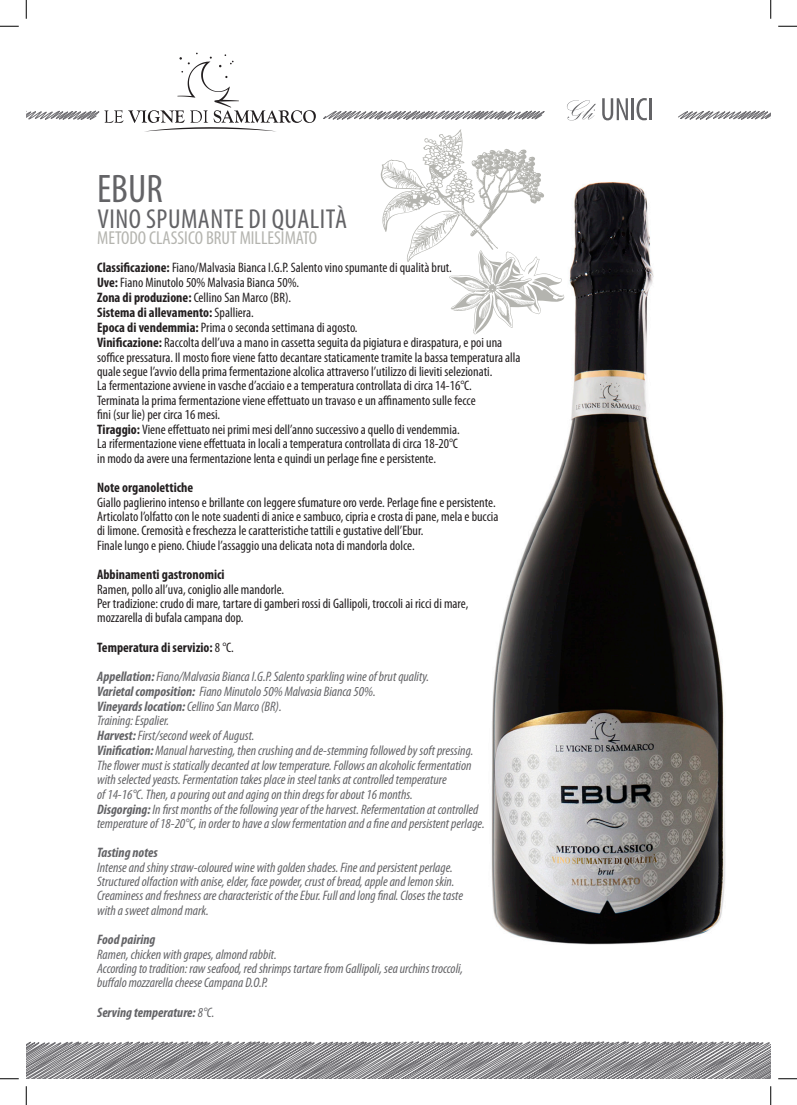
<style>
.page{position:relative;width:797px;height:1105px;background:#fff}
.page>*{position:absolute;margin:0;border:0;box-sizing:border-box;transform-origin:0 0}
.t1{font:condensed 40px "Myriad Pro";color:#636366}
.t2{font:condensed 27.5px "Myriad Pro";letter-spacing:.02em;color:#636366}
.t3{font:condensed 18.75px "Myriad Pro";color:#b4b4af}
.t4{font:condensed 13.75px/14.4px "Myriad Pro";color:#231f20}
.t5{font:italic condensed 13.75px "Myriad Pro";color:#636366}
.t6{font:700 condensed 13.75px "Myriad Pro";color:#231f20}
.t7{font:italic 700 condensed 13.75px "Myriad Pro";color:#636366}
.s1{font-weight:700}
.s2{font-weight:400}
</style>
<div class="page">
<svg style="left:26px;top:1041px;width:744px;height:38px;background:#9c9c9f"></svg>
<img style="left:474px;top:334px;width:252px;height:610px">
<svg style="left:26px;top:53px;width:744px;height:281px"></svg>
<svg style="left:0;top:25px;width:19px;height:2px"></svg>
<svg style="left:778px;top:25px;width:19px;height:2px"></svg>
<svg style="left:0;top:1078px;width:19px;height:1px"></svg>
<svg style="left:778px;top:1078px;width:19px;height:1px"></svg>
<svg style="left:25px;top:0;width:2px;height:19px"></svg>
<svg style="left:25px;top:1086px;width:2px;height:19px"></svg>
<svg style="left:770px;top:0;width:1px;height:19px"></svg>
<svg style="left:770px;top:1086px;width:1px;height:19px"></svg>
<p class="t1" style="left:97px;top:165px;width:67px">EBUR</p>
<p class="t2" style="left:97px;top:202px;width:251px">VINO SPUMANTE DI QUALITÀ</p>
<p class="t3" style="left:97px;top:226px;width:221px">METODO CLASSICO BRUT MILLESIMATO</p>
<p class="t4" style="left:97px;top:260px;width:356px"><span class="s1">Classificazione:</span> Fiano/Malvasia Bianca I.G.P. Salento vino spumante di qualità brut.</p>
<p class="t4" style="left:97px;top:275px;width:203px"><span class="s1">Uve:</span> Fiano Minutolo 50% Malvasia Bianca 50%.</p>
<p class="t4" style="left:97px;top:290px;width:195px"><span class="s1">Zona di produzione:</span> Cellino San Marco (BR).</p>
<p class="t6" style="left:97px;top:304px;width:158px">Sistema di allevamento: <span class="s2">Spalliera.</span></p>
<p class="t4" style="left:97px;top:320px;width:262px"><span class="s1">Epoca di vendemmia:</span> Prima o seconda settimana di agosto.</p>
<p class="t4" style="left:97px;top:335px;width:425px"><span class="s1">Vinificazione:</span> Raccolta dell’uva a mano in cassetta seguita da pigiatura e diraspatura, e poi una soffice pressatura. Il mosto fiore viene fatto decantare staticamente tramite la bassa temperatura alla quale segue l’avvio della prima fermentazione alcolica attraverso l’utilizzo di lieviti selezionati.</p>
<p class="t4" style="left:97px;top:378px;width:376px">La fermentazione avviene in vasche d’acciaio e a temperatura controllata di circa 14-16°C.</p>
<p class="t4" style="left:97px;top:393px;width:380px">Terminata la prima fermentazione viene effettuato un travaso e un affinamento sulle fecce</p>
<p class="t4" style="left:97px;top:407px;width:125px">fini (sur lie) per circa 16 mesi.</p>
<p class="t4" style="left:97px;top:422px;width:364px"><span class="s1">Tiraggio:</span> Viene effettuato nei primi mesi dell’anno successivo a quello di vendemmia.</p>
<p class="t4" style="left:97px;top:437px;width:362px">La rifermentazione viene effettuata in locali a temperatura controllata di circa 18-20°C</p>
<p class="t4" style="left:97px;top:451px;width:340px">in modo da avere una fermentazione lenta e quindi un perlage fine e persistente.</p>
<p class="t6" style="left:97px;top:479px;width:98px">Note organolettiche</p>
<p class="t4" style="left:97px;top:495px;width:403px">Giallo paglierino intenso e brillante con leggere sfumature oro verde. Perlage fine e persistente.<br>Articolato l’olfatto con le note suadenti di anice e sambuco, cipria e crosta di pane, mela e buccia</p>
<p class="t4" style="left:97px;top:523px;width:328px">di limone. Cremosità e freschezza le caratteristiche tattili e gustative dell’Ebur.</p>
<p class="t4" style="left:97px;top:538px;width:319px">Finale lungo e pieno. Chiude l’assaggio una delicata nota di mandorla dolce.</p>
<p class="t6" style="left:97px;top:566px;width:129px">Abbinamenti gastronomici</p>
<p class="t4" style="left:97px;top:582px;width:189px">Ramen, pollo all’uva, coniglio alle mandorle.</p>
<p class="t4" style="left:97px;top:596px;width:373px">Per tradizione: crudo di mare, tartare di gamberi rossi di Gallipoli, troccoli ai ricci di mare,</p>
<p class="t4" style="left:97px;top:610px;width:148px">mozzarella di bufala campana dop.</p>
<p class="t6" style="left:97px;top:638px;width:138px">Temperatura di servizio: <span class="s2">8 °C.</span></p>
<p class="t5" style="left:97px;top:668px;width:333px"><span class="s1">Appellation:</span> Fiano/Malvasia Bianca I.G.P. Salento sparkling wine of brut quality.</p>
<p class="t5" style="left:97px;top:683px;width:280px"><span class="s1">Varietal composition:</span> Fiano Minutolo 50% Malvasia Bianca 50%.</p>
<p class="t5" style="left:97px;top:698px;width:186px"><span class="s1">Vineyards location:</span> Cellino San Marco (BR).</p>
<p class="t5" style="left:97px;top:712px;width:74px">Training: Espalier.</p>
<p class="t5" style="left:97px;top:727px;width:159px"><span class="s1">Harvest:</span> First/second week of August.</p>
<p class="t5" style="left:97px;top:742px;width:378px"><span class="s1">Vinification:</span> Manual harvesting, then crushing and de-stemming followed by soft pressing.</p>
<p class="t5" style="left:97px;top:757px;width:376px">The flower must is statically decanted at low temperature. Follows an alcoholic fermentation</p>
<p class="t5" style="left:97px;top:771px;width:351px">with selected yeasts. Fermentation takes place in steel tanks at controlled temperature</p>
<p class="t5" style="left:97px;top:786px;width:317px">of 14-16°C. Then, a pouring out and aging on thin dregs for about 16 months.</p>
<p class="t5" style="left:97px;top:801px;width:383px"><span class="s1">Disgorging:</span> In first months of the following year of the harvest. Refermentation at controlled</p>
<p class="t5" style="left:97px;top:815px;width:389px">temperature of 18-20°C, in order to have a slow fermentation and a fine and persistent perlage.</p>
<p class="t7" style="left:97px;top:844px;width:62px">Tasting notes</p>
<p class="t5" style="left:97px;top:859px;width:357px">Intense and shiny straw-coloured wine with golden shades. Fine and persistent perlage.</p>
<p class="t5" style="left:97px;top:873px;width:359px">Structured olfaction with anise, elder, face powder, crust of bread, apple and lemon skin.</p>
<p class="t5" style="left:97px;top:887px;width:367px">Creaminess and freshness are characteristic of the Ebur. Full and long final. Closes the taste</p>
<p class="t5" style="left:97px;top:902px;width:113px">with a sweet almond mark.</p>
<p class="t7" style="left:97px;top:931px;width:60px">Food pairing</p>
<p class="t5" style="left:97px;top:946px;width:181px">Ramen, chicken with grapes, almond rabbit.</p>
<p class="t5" style="left:97px;top:960px;width:367px">According to tradition: raw seafood, red shrimps tartare from Gallipoli, sea urchins troccoli,</p>
<p class="t5" style="left:97px;top:974px;width:172px">buffalo mozzarella cheese Campana D.O.P.</p>
<p class="t7" style="left:97px;top:1003px;width:119px">Serving temperature: <span class="s2">8°C.</span></p>
</div>
